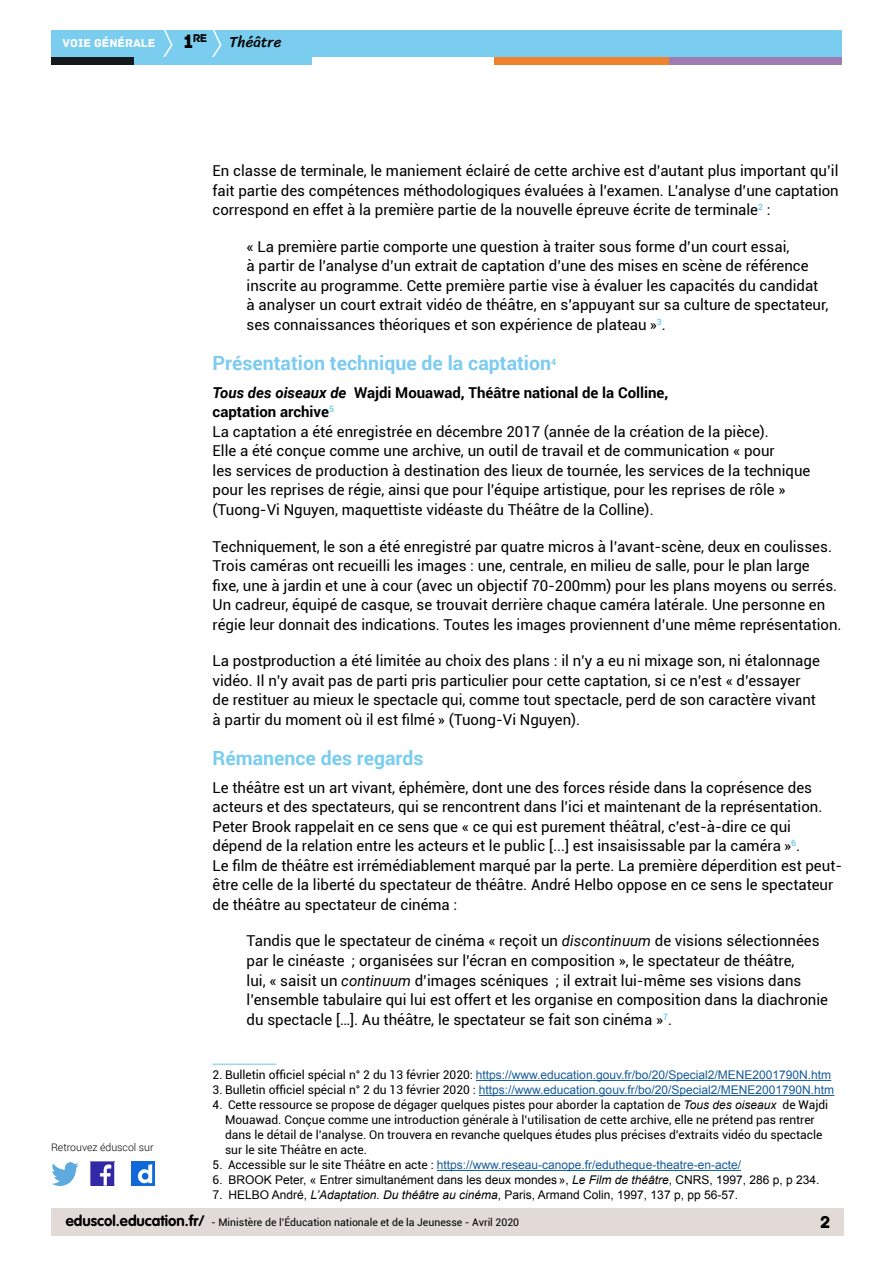
<style>
.page{position:relative;width:893px;height:1263px;background:#fff}
.page>*{position:absolute;margin:0;border:0;box-sizing:border-box;transform-origin:0 0}
.t1{font:700 19.5px "Roboto";color:#7dcbf1}
.t2{font:700 19.5px "Roboto";color:#7acdef}
.t3{font:18px "Archive";color:#000}
.t4{font:15px/19.5px "Roboto";color:#000}
.t5{font:15px "Sriracha";color:#000}
.t6{font:12px/15px "Roboto";color:#000}
.t7{font:12px "Arial";color:#165b9a}
.t8{font:12px "Arial";color:#000}
.t9{font:12px "Archive";color:#fff}
.t10{font:11.85px "Archive";color:#000}
.t11{font:10.5px "Roboto";color:#000}
.t12{font:300 10.5px "Roboto";color:#000}
.t13{font:700 8.7px "Roboto";color:#7acdef}
.s1{font-size:20.4px}
.s2{font-weight:700;font-style:italic}
.s3{font-weight:700}
.s4{font-style:italic}
.s5{font-family:"Roboto";color:#000}
.s6{font-family:"Arial";font-style:italic}
.s7{font-family:"Roboto"}
.s8{font-family:"VAG Rounded Std";font-weight:700;font-size:15px}
</style>
<div class="page">
<div style="left:51px;top:30px;width:791px;height:27px;background:#7acdef"></div>
<svg style="left:163px;top:30px;width:10px;height:27px"></svg>
<svg style="left:212px;top:30px;width:10px;height:27px"></svg>
<div style="left:133px;top:57px;width:179px;height:8px;background:#7acdef"></div>
<div style="left:51px;top:57px;width:82px;height:8px;background:#141a1c"></div>
<div style="left:667px;top:57px;width:175px;height:8px;background:#9e7db3"></div>
<div style="left:494px;top:57px;width:175px;height:8px;background:#ef822c"></div>
<div style="left:51px;top:1209px;width:792px;height:27px;background:#e1dad6"></div>
<img style="left:91px;top:1162px;width:23px;height:23px">
<img style="left:51px;top:1163px;width:28px;height:22px">
<img style="left:132px;top:1162px;width:22px;height:23px">
<hr style="left:213px;top:1063px;width:63px;height:2px;background:#7acdef">
<hr style="left:476px;top:1080px;width:355px;height:1px;background:#165b9a">
<hr style="left:479px;top:1095px;width:355px;height:1px;background:#165b9a">
<hr style="left:437px;top:1170px;width:304px;height:1px;background:#165b9a">
<p class="t10" style="left:183px;top:31px;width:25px"><span class="s1">1</span>re</p>
<p class="t9" style="left:63px;top:36px;width:94px">VOIE GÉNÉRALE</p>
<p class="t5" style="left:230px;top:33px;width:53px">Théâtre</p>
<p class="t12" style="left:51px;top:1140px;width:104px">Retrouvez éduscol sur</p>
<p class="t4" style="left:213px;top:160px;width:628px;text-align:justify">En classe de terminale, le maniement éclairé de cette archive est d’autant plus important qu’il fait partie des compétences méthodologiques évaluées à l’examen. L’analyse d’une captation correspond en effet à la première partie de la nouvelle épreuve écrite de terminale<sup>2</sup> :</p>
<p class="t4" style="left:247px;top:236px;width:583px">« La première partie comporte une question à traiter sous forme d’un court essai,<br>à partir de l’analyse d’un extrait de captation d’une des mises en scène de référence inscrite au programme. Cette première partie vise à évaluer les capacités du candidat à analyser un court extrait vidéo de théâtre, en s’appuyant sur sa culture de spectateur, ses connaissances théoriques et son expérience de plateau »<sup>3</sup>.</p>
<h1 class="t1" style="left:213px;top:349px;width:340px">Présentation technique de la captation</h1>
<p class="t13" style="left:551px;top:356px;width:7px">4</p>
<p class="t4" style="left:213px;top:382px;width:599px"><span class="s2">Tous des oiseaux de</span> <span class="s3">Wajdi Mouawad, Théâtre national de la Colline,<br>captation archive</span><sup>5<br></sup>La captation a été enregistrée en décembre 2017 (année de la création de la pièce).<br>Elle a été conçue comme une archive, un outil de travail et de communication « pour<br>les services de production à destination des lieux de tournée, les services de la technique pour les reprises de régie, ainsi que pour l’équipe artistique, pour les reprises de rôle » (Tuong-Vi Nguyen, maquettiste vidéaste du Théâtre de la Colline).</p>
<p class="t4" style="left:213px;top:536px;width:630px">Techniquement, le son a été enregistré par quatre micros à l’avant-scène, deux en coulisses.<br>Trois caméras ont recueilli les images : une, centrale, en milieu de salle, pour le plan large<br>fixe, une à jardin et une à cour (avec un objectif 70-200mm) pour les plans moyens ou serrés.<br>Un cadreur, équipé de casque, se trouvait derrière chaque caméra latérale. Une personne en régie leur donnait des indications. Toutes les images proviennent d’une même représentation.</p>
<p class="t4" style="left:213px;top:650px;width:609px">La postproduction a été limitée au choix des plans : il n’y a eu ni mixage son, ni étalonnage vidéo. Il n’y avait pas de parti pris particulier pour cette captation, si ce n’est « d’essayer de restituer au mieux le spectacle qui, comme tout spectacle, perd de son caractère vivant à partir du moment où il est filmé » (Tuong-Vi Nguyen).</p>
<h1 class="t2" style="left:213px;top:744px;width:212px">Rémanence des regards</h1>
<p class="t4" style="left:213px;top:777px;width:631px">Le théâtre est un art vivant, éphémère, dont une des forces réside dans la coprésence des acteurs et des spectateurs, qui se rencontrent dans l’ici et maintenant de la représentation.<br>Peter Brook rappelait en ce sens que « ce qui est purement théâtral, c’est-à-dire ce qui dépend de la relation entre les acteurs et le public [...] est insaisissable par la caméra »<sup>6</sup>.<br>Le film de théâtre est irrémédiablement marqué par la perte. La première déperdition est peut&shy;être celle de la liberté du spectateur de théâtre. André Helbo oppose en ce sens le spectateur de théâtre au spectateur de cinéma :</p>
<p class="t4" style="left:247px;top:931px;width:583px">Tandis que le spectateur de cinéma « reçoit un <span class="s4">discontinuum</span> de visions sélectionnées par le cinéaste ; organisées sur l’écran en composition », le spectateur de théâtre,<br>lui, « saisit un <span class="s4">continuum</span> d’images scéniques ; il extrait lui-même ses visions dans l’ensemble tabulaire qui lui est offert et les organise en composition dans la diachronie du spectacle […]. Au théâtre, le spectateur se fait son cinéma »<sup>7</sup>.</p>
<p class="t7" style="left:213px;top:1067px;width:620px"><span class="s5">2. Bulletin officiel spécial n° 2 du 13 février 2020:</span> https://www.education.gouv.fr/bo/20/Special2/MENE2001790N.htm</p>
<p class="t7" style="left:213px;top:1082px;width:623px"><span class="s5">3. Bulletin officiel spécial n° 2 du 13 février 2020 :</span> https://www.education.gouv.fr/bo/20/Special2/MENE2001790N.htm</p>
<p class="t6" style="left:225px;top:1097px;width:605px;text-indent:-12px">4. Cette ressource se propose de dégager quelques pistes pour aborder la captation de <span class="s6">Tous des oiseaux</span> de Wajdi Mouawad. Conçue comme une introduction générale à l’utilisation de cette archive, elle ne prétend pas rentrer dans le détail de l’analyse. On trouvera en revanche quelques études plus précises d’extraits vidéo du spectacle sur le site Théâtre en acte.</p>
<p class="t7" style="left:213px;top:1157px;width:530px"><span class="s5">5. Accessible sur le site Théâtre en acte :</span> https://www.reseau-canope.fr/edutheque-theatre-en-acte/</p>
<p class="t8" style="left:213px;top:1172px;width:608px"><span class="s7">6.</span> BROOK Peter, « Entrer simultanément dans les deux mondes», <span class="s4">Le Film de théâtre</span>, CNRS, 1997, 286 p, p 234.</p>
<p class="t8" style="left:213px;top:1187px;width:527px"><span class="s7">7.</span> HELBO André, <span class="s4">L’Adaptation. Du théâtre au cinéma</span>, Paris, Armand Colin, 1997, 137 p, pp 56-57.</p>
<p class="t11" style="left:66px;top:1215px;width:455px"><span class="s8">eduscol.education.fr/</span> - Ministère de l’Éducation nationale et de la Jeunesse - Avril 2020</p>
<p class="t3" style="left:820px;top:1211px;width:12px">2</p>
</div>
